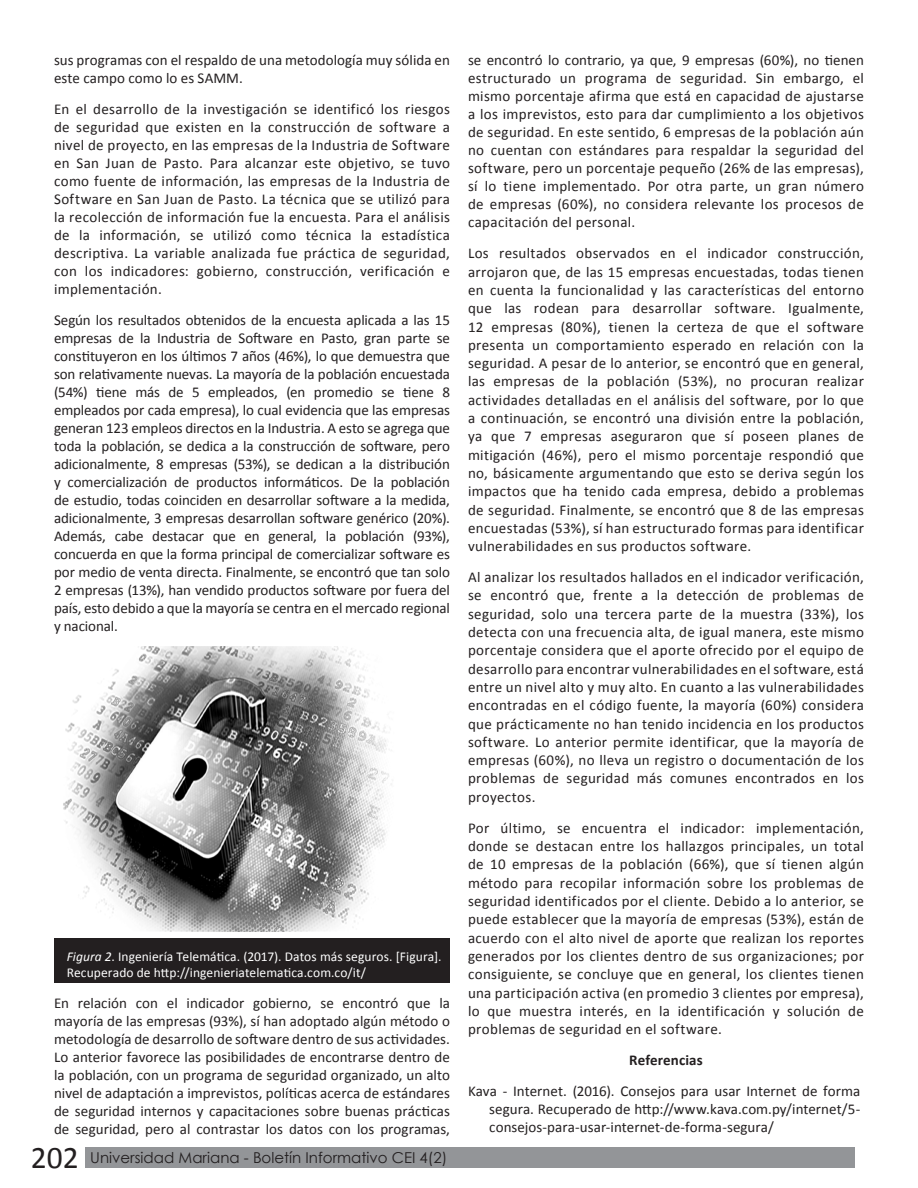
<style>
.page{position:relative;width:918px;height:1188px;background:#fff}
.page>*{position:absolute;margin:0;border:0;box-sizing:border-box;transform-origin:0 0}
.t1{font:15px/18px "Calibri";letter-spacing:.02em;color:#231f20;text-align:justify}
.t2{font:15px "Century Gothic";color:#231f20}
.t3{font:700 15px "Calibri";letter-spacing:.005em;color:#231f20}
.t4{font:13.5px/16.2px "Calibri";letter-spacing:.005em;color:#fff}
.s1{font-style:italic}
.s2{font-family:"Calibri";font-size:31.5px}
</style>
<div class="page">
<div style="left:85px;top:1147px;width:769px;height:21px;background:#939598"></div>
<div style="left:54px;top:938px;width:396px;height:45px;background:#231f20"></div>
<img style="left:63px;top:647px;width:329px;height:285px">
<p class="t1" style="left:54px;top:51px;width:397px">sus programas con el respaldo de una metodología muy sólida en este campo como lo es SAMM.</p>
<p class="t1" style="left:54px;top:100px;width:398px">En el desarrollo de la investigación se identificó los riesgos de seguridad que existen en la construcción de software a nivel de proyecto, en las empresas de la Industria de Software en San Juan de Pasto. Para alcanzar este objetivo, se tuvo como fuente de información, las empresas de la Industria de Software en San Juan de Pasto. La técnica que se utilizó para la recolección de información fue la encuesta. Para el análisis de la información, se utilizó como técnica la estadística descriptiva. La variable analizada fue práctica de seguridad, con los indicadores: gobierno, construcción, verificación e implementación.</p>
<p class="t1" style="left:54px;top:311px;width:398px">Según los resultados obtenidos de la encuesta aplicada a las 15 empresas de la Industria de Software en Pasto, gran parte se constituyeron en los últimos 7 años (46%), lo que demuestra que son relativamente nuevas. La mayoría de la población encuestada (54%) tiene más de 5 empleados, (en promedio se tiene 8 empleados por cada empresa), lo cual evidencia que las empresas generan 123 empleos directos en la Industria. A esto se agrega que toda la población, se dedica a la construcción de software, pero adicionalmente, 8 empresas (53%), se dedican a la distribución y comercialización de productos informáticos. De la población de estudio, todas coinciden en desarrollar software a la medida, adicionalmente, 3 empresas desarrollan software genérico (20%).<br>Además, cabe destacar que en general, la población (93%), concuerda en que la forma principal de comercializar software es por medio de venta directa. Finalmente, se encontró que tan solo 2 empresas (13%), han vendido productos software por fuera del país, esto debido a que la mayoría se centra en el mercado regional y nacional.</p>
<p class="t4" style="left:67px;top:948px;width:376px"><span class="s1">Figura 2</span>. Ingeniería Telemática. (2017). Datos más seguros. [Figura].<br>Recuperado de http://ingenieriatelematica.com.co/it/</p>
<p class="t1" style="left:54px;top:994px;width:398px">En relación con el indicador gobierno, se encontró que la mayoría de las empresas (93%), sí han adoptado algún método o metodología de desarrollo de software dentro de sus actividades.<br>Lo anterior favorece las posibilidades de encontrarse dentro de la población, con un programa de seguridad organizado, un alto nivel de adaptación a imprevistos, políticas acerca de estándares de seguridad internos y capacitaciones sobre buenas prácticas de seguridad, pero al contrastar los datos con los programas,</p>
<p class="t2" style="left:31px;top:1147px;width:418px"><span class="s2">202</span> Universidad Mariana - Boletín Informativo CEI 4(2)</p>
<p class="t1" style="left:468px;top:51px;width:397px">se encontró lo contrario, ya que, 9 empresas (60%), no tienen estructurado un programa de seguridad. Sin embargo, el mismo porcentaje afirma que está en capacidad de ajustarse a los imprevistos, esto para dar cumplimiento a los objetivos de seguridad. En este sentido, 6 empresas de la población aún no cuentan con estándares para respaldar la seguridad del software, pero un porcentaje pequeño (26% de las empresas), sí lo tiene implementado. Por otra parte, un gran número de empresas (60%), no considera relevante los procesos de capacitación del personal.</p>
<p class="t1" style="left:468px;top:244px;width:397px">Los resultados observados en el indicador construcción, arrojaron que, de las 15 empresas encuestadas, todas tienen en cuenta la funcionalidad y las características del entorno que las rodean para desarrollar software. Igualmente, 12 empresas (80%), tienen la certeza de que el software presenta un comportamiento esperado en relación con la seguridad. A pesar de lo anterior, se encontró que en general, las empresas de la población (53%), no procuran realizar actividades detalladas en el análisis del software, por lo que a continuación, se encontró una división entre la población, ya que 7 empresas aseguraron que sí poseen planes de mitigación (46%), pero el mismo porcentaje respondió que no, básicamente argumentando que esto se deriva según los impactos que ha tenido cada empresa, debido a problemas de seguridad. Finalmente, se encontró que 8 de las empresas encuestadas (53%), sí han estructurado formas para identificar vulnerabilidades en sus productos software.</p>
<p class="t1" style="left:468px;top:568px;width:397px">Al analizar los resultados hallados en el indicador verificación, se encontró que, frente a la detección de problemas de seguridad, solo una tercera parte de la muestra (33%), los detecta con una frecuencia alta, de igual manera, este mismo porcentaje considera que el aporte ofrecido por el equipo de desarrollo para encontrar vulnerabilidades en el software, está entre un nivel alto y muy alto. En cuanto a las vulnerabilidades encontradas en el código fuente, la mayoría (60%) considera que prácticamente no han tenido incidencia en los productos software. Lo anterior permite identificar, que la mayoría de empresas (60%), no lleva un registro o documentación de los problemas de seguridad más comunes encontrados en los proyectos.</p>
<p class="t1" style="left:468px;top:819px;width:397px">Por último, se encuentra el indicador: implementación, donde se destacan entre los hallazgos principales, un total de 10 empresas de la población (66%), que sí tienen algún método para recopilar información sobre los problemas de seguridad identificados por el cliente. Debido a lo anterior, se puede establecer que la mayoría de empresas (53%), están de acuerdo con el alto nivel de aporte que realizan los reportes generados por los clientes dentro de sus organizaciones; por consiguiente, se concluye que en general, los clientes tienen una participación activa (en promedio 3 clientes por empresa), lo que muestra interés, en la identificación y solución de problemas de seguridad en el software.</p>
<p class="t3" style="left:629px;top:1050px;width:75px">Referencias</p>
<p class="t1" style="left:489px;top:1082px;width:373px;text-indent:-21px">Kava - Internet. (2016). Consejos para usar Internet de forma segura. Recuperado de http://www.kava.com.py/internet/5- consejos-para-usar-internet-de-forma-segura/</p>
</div>
